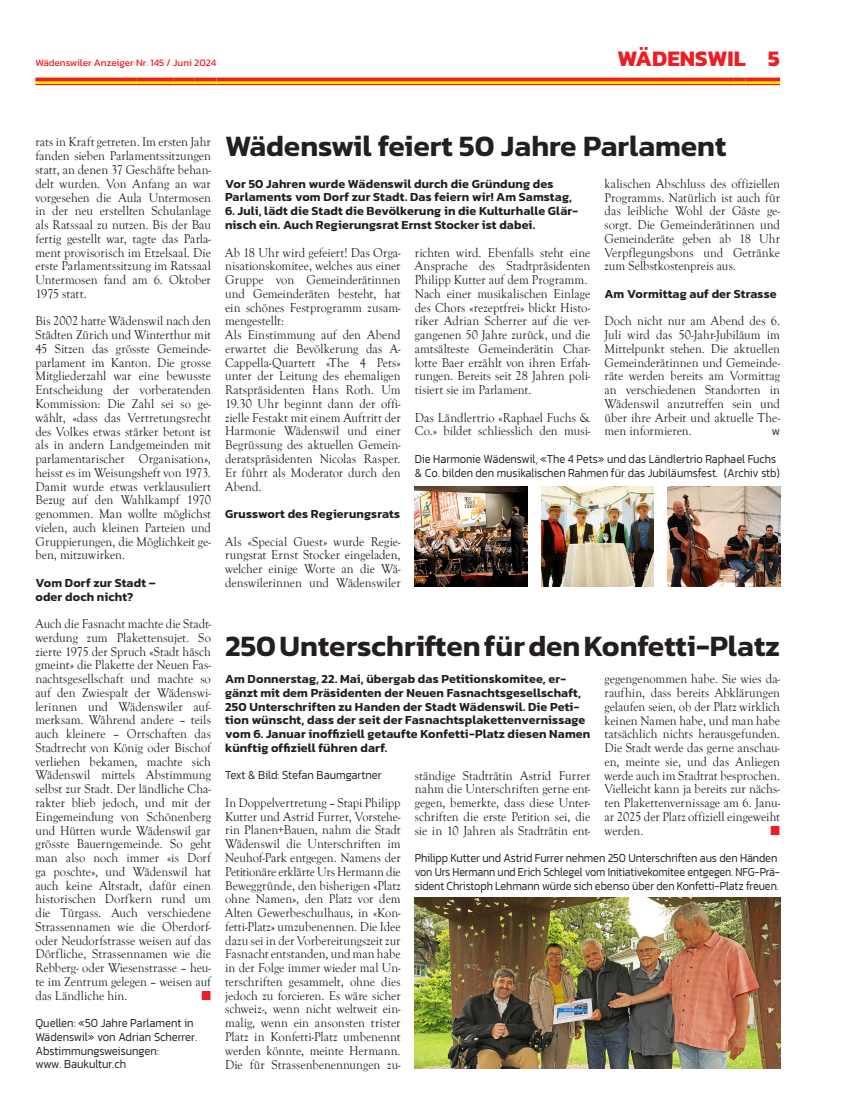
<style>
.page{position:relative;width:851px;height:1117px;background:#fff}
.page>*{position:absolute;margin:0;border:0;box-sizing:border-box;transform-origin:0 0}
.t1{font:600 30px "Kanit";color:#231f20}
.t2{font:700 22.5px "Kanit";color:#ee1d23}
.t3{font:13.12px/13.8px "Goudy Old Style T";color:#231f20;text-align:justify;scale:.95 1}
.t4{font:13.12px "Zapf Dingbats ITC";color:#ee1d23;scale:.95 1}
.t5{font:600 12.5px/13.8px "Kanit";letter-spacing:.01em;color:#231f20}
.t6{font:300 12.5px/13.8px "Kanit";letter-spacing:-.01em;color:#231f20;scale:.89 1}
.t7{font:300 12.5px/13.8px "Kanit";letter-spacing:-.01em;color:#231f20;scale:.9 1}
.t8{font:10px "Kanit";color:#ee1d23}
</style>
<div class="page">
<svg style="left:35px;top:81px;width:101px;height:3px"></svg>
<hr style="left:35px;top:78px;width:101px;height:3px;background:#ee1d23">
<hr style="left:35px;top:84px;width:101px;height:1px;background:#ee1d23">
<svg style="left:136px;top:81px;width:37px;height:3px"></svg>
<hr style="left:136px;top:78px;width:37px;height:3px;background:#ee1d23">
<hr style="left:136px;top:84px;width:37px;height:1px;background:#ee1d23">
<svg style="left:173px;top:81px;width:21px;height:3px"></svg>
<hr style="left:173px;top:78px;width:21px;height:3px;background:#ee1d23">
<svg style="left:194px;top:81px;width:22px;height:3px"></svg>
<hr style="left:194px;top:78px;width:22px;height:3px;background:#ee1d23">
<svg style="left:173px;top:84px;width:43px;height:1px"></svg>
<svg style="left:216px;top:81px;width:517px;height:3px;background:#fccd06"></svg>
<hr style="left:216px;top:78px;width:517px;height:3px;background:#ee1d23">
<hr style="left:216px;top:84px;width:517px;height:1px;background:#ee1d23">
<svg style="left:733px;top:78px;width:12px;height:7px"></svg>
<svg style="left:745px;top:81px;width:35px;height:3px"></svg>
<hr style="left:745px;top:78px;width:35px;height:3px;background:#ee1d23">
<hr style="left:745px;top:84px;width:35px;height:1px;background:#ee1d23">
<img style="left:415px;top:897px;width:365px;height:171px">
<img style="left:415px;top:486px;width:112px;height:100px">
<img style="left:541px;top:486px;width:112px;height:100px">
<img style="left:667px;top:486px;width:113px;height:100px">
<p class="t8" style="left:35px;top:56px;width:182px">Wädenswiler Anzeiger Nr. 145 / Juni 2024</p>
<h2 class="t2" style="left:617px;top:41px;width:164px">WÄDENSWIL 5</h2>
<p class="t3" style="left:35px;top:135px;width:186px">rats in Kraft getreten. Im ersten Jahr fanden sieben Parlamentssitzungen statt, an denen 37 Geschäfte behan&shy;delt wurden. Von Anfang an war vorgesehen die Aula Untermosen in der neu erstellten Schulanlage als Ratssaal zu nutzen. Bis der Bau fertig gestellt war, tagte das Parla&shy;ment provisorisch im Etzelsaal. Die erste Parlamentssitzung im Ratssaal Untermosen fand am 6. Oktober 1975 statt.</p>
<p class="t3" style="left:35px;top:314px;width:186px">Bis 2002 hatte Wädenswil nach den Städten Zürich und Winterthur mit 45 Sitzen das grösste Gemeinde&shy;parlament im Kanton. Die grosse Mitgliederzahl war eine bewusste Entscheidung der vorberatenden Kommission: Die Zahl sei so ge&shy;wählt, «dass das Vertretungsrecht des Volkes etwas stärker betont ist als in andern Landgemeinden mit parlamentarischer Organisation», heisst es im Weisungsheft von 1973.<br>Damit wurde etwas verklausuliert Bezug auf den Wahlkampf 1970 genommen. Man wollte möglichst vielen, auch kleinen Parteien und Gruppierungen, die Möglichkeit ge&shy;ben, mitzuwirken.</p>
<p class="t5" style="left:35px;top:575px;width:122px">Vom Dorf zur Stadt – oder doch nicht?</p>
<p class="t3" style="left:35px;top:617px;width:186px">Auch die Fasnacht machte die Stadt&shy;werdung zum Plakettensujet. So zierte 1975 der Spruch «Stadt häsch gmeint» die Plakette der Neuen Fas&shy;nachtsgesellschaft und machte so auf den Zwiespalt der Wädenswi&shy;lerinnen und Wädenswiler auf&shy;merksam. Während andere – teils auch kleinere – Ortschaften das Stadtrecht von König oder Bischof verliehen bekamen, machte sich Wädenswil mittels Abstimmung selbst zur Stadt. Der ländliche Cha&shy;rakter blieb jedoch, und mit der Eingemeindung von Schönenberg und Hütten wurde Wädenswil gar grösste Bauerngemeinde. So geht man also noch immer «is Dorf ga poschte», und Wädenswil hat auch keine Altstadt, dafür einen historischen Dorfkern rund um die Türgass. Auch verschiedene Strassennamen wie die Oberdorf&shy;oder Neudorfstrasse weisen auf das Dörfliche, Strassennamen wie die Rebberg- oder Wiesenstrasse – heu&shy;te im Zentrum gelegen – weisen auf das Ländliche hin.</p>
<p class="t4" style="left:201px;top:988px;width:12px">■</p>
<p class="t7" style="left:35px;top:1015px;width:181px">Quellen: «50 Jahre Parlament in<br>Wädenswil» von Adrian Scherrer.<br>Abstimmungsweisungen:<br>www. Baukultur.ch</p>
<h1 class="t1" style="left:225px;top:123px;width:502px">Wädenswil feiert 50 Jahre Parlament</h1>
<p class="t5" style="left:225px;top:176px;width:348px">Vor 50 Jahren wurde Wädenswil durch die Gründung des<br>Parlaments vom Dorf zur Stadt. Das feiern wir! Am Samstag,</p>
<p class="t5" style="left:225px;top:204px;width:354px">6. Juli, lädt die Stadt die Bevölkerung in die Kulturhalle Glär&shy;nisch ein. Auch Regierungsrat Ernst Stocker ist dabei.</p>
<p class="t3" style="left:225px;top:245px;width:186px;text-align:left">Ab 18 Uhr wird gefeiert! Das Orga&shy;nisationskomitee, welches aus einer<br>Gruppe von Gemeinderätinnen und Gemeinderäten besteht, hat ein schönes Festprogramm zusam&shy;mengestellt:<br>Als Einstimmung auf den Abend erwartet die Bevölkerung das A-<br>Cappella-Quartett «The 4 Pets» unter der Leitung des ehemaligen<br>Ratspräsidenten Hans Roth. Um<br>19.30 Uhr beginnt dann der offi&shy;zielle Festakt mit einem Auftritt der<br>Harmonie Wädenswil und einer<br>Begrüssung des aktuellen Gemein&shy;deratspräsidenten Nicolas Rasper.<br>Er führt als Moderator durch den<br>Abend.</p>
<p class="t5" style="left:225px;top:506px;width:176px">Grusswort des Regierungsrats</p>
<p class="t3" style="left:225px;top:534px;width:186px">Als «Special Guest» wurde Regie&shy;rungsrat Ernst Stocker eingeladen, welcher einige Worte an die Wä&shy;denswilerinnen und Wädenswiler</p>
<p class="t3" style="left:604px;top:177px;width:186px">kalischen Abschluss des offiziellen Programms. Natürlich ist auch für das leibliche Wohl der Gäste ge&shy;sorgt. Die Gemeinderätinnen und Gemeinderäte geben ab 18 Uhr Verpflegungsbons und Getränke zum Selbstkostenpreis aus.</p>
<p class="t5" style="left:604px;top:286px;width:173px">Am Vormittag auf der Strasse</p>
<p class="t3" style="left:604px;top:314px;width:186px">Doch nicht nur am Abend des 6.<br>Juli wird das 50-Jahr-Jubiläum im Mittelpunkt stehen. Die aktuellen Gemeinderätinnen und Gemeinde&shy;räte werden bereits am Vormittag an verschiedenen Standorten in Wädenswil anzutreffen sein und über ihre Arbeit und aktuelle The&shy;men informieren.</p>
<p class="t3" style="left:415px;top:245px;width:186px;text-align:left">richten wird. Ebenfalls steht eine Ansprache des Stadtpräsidenten Philipp Kutter auf dem Programm.<br>Nach einer musikalischen Einlage des Chors «rezeptfrei» blickt Histo&shy;riker Adrian Scherrer auf die ver&shy;gangenen 50 Jahre zurück, und die amtsälteste Gemeinderätin Char&shy;lotte Baer erzählt von ihren Erfah&shy;rungen. Bereits seit 28 Jahren poli&shy;tisiert sie im Parlament.</p>
<p class="t3" style="left:415px;top:411px;width:186px">Das Ländlertrio «Raphael Fuchs &amp;<br>Co.» bildet schliesslich den musi-</p>
<p class="t7" style="left:771px;top:424px;width:11px">w</p>
<p class="t6" style="left:415px;top:451px;width:412px">Die Harmonie Wädenswil, «The 4 Pets» und das Ländlertrio Raphael Fuchs &amp; Co. bilden den musikalischen Rahmen für das Jubiläumsfest. (Archiv stb)</p>
<h1 class="t1" style="left:225px;top:622px;width:556px">250 Unterschriften für den Konfetti-Platz</h1>
<p class="t5" style="left:225px;top:671px;width:366px">Am Donnerstag, 22. Mai, übergab das Petitionskomitee, er&shy;gänzt mit dem Präsidenten der Neuen Fasnachtsgesellschaft, 250 Unterschriften zu Handen der Stadt Wädenswil. Die Peti&shy;tion wünscht, dass der seit der Fasnachtsplakettenvernissage vom 6. Januar inoffiziell getaufte Konfetti-Platz diesen Namen künftig offiziell führen darf.</p>
<p class="t7" style="left:225px;top:768px;width:175px">Text &amp; Bild: Stefan Baumgartner</p>
<p class="t3" style="left:225px;top:795px;width:186px">In Doppelvertretung – Stapi Philipp Kutter und Astrid Furrer, Vorstehe&shy;rin Planen+Bauen, nahm die Stadt Wädenswil die Unterschriften im Neuhof-Park entgegen. Namens der Petitionäre erklärte Urs Hermann die Beweggründe, den bisherigen «Platz ohne Namen», den Platz vor dem Alten Gewerbeschulhaus, in «Kon&shy;fetti-Platz» umzubenennen. Die Idee dazu sei in der Vorbereitungszeit zur Fasnacht entstanden, und man habe in der Folge immer wieder mal Un&shy;terschriften gesammelt, ohne dies jedoch zu forcieren. Es wäre sicher schweiz-, wenn nicht weltweit ein&shy;malig, wenn ein ansonsten trister Platz in Konfetti-Platz umbenennt werden könnte, meinte Hermann.<br>Die für Strassenbenennungen zu-</p>
<p class="t3" style="left:604px;top:672px;width:186px">gegengenommen habe. Sie wies da&shy;raufhin, dass bereits Abklärungen gelaufen seien, ob der Platz wirklich keinen Namen habe, und man habe tatsächlich nichts herausgefunden.<br>Die Stadt werde das gerne anschau&shy;en, meinte sie, und das Anliegen werde auch im Stadtrat besprochen.<br>Vielleicht kann ja bereits zur nächs&shy;ten Plakettenvernissage am 6. Janu&shy;ar 2025 der Platz offiziell eingeweiht werden.</p>
<p class="t3" style="left:415px;top:768px;width:186px">ständige Stadträtin Astrid Furrer nahm die Unterschriften gerne ent&shy;gegen, bemerkte, dass diese Unter&shy;schriften die erste Petition sei, die sie in 10 Jahren als Stadträtin ent-</p>
<p class="t4" style="left:770px;top:823px;width:12px">■</p>
<p class="t6" style="left:415px;top:850px;width:411px">Philipp Kutter und Astrid Furrer nehmen 250 Unterschriften aus den Händen von Urs Hermann und Erich Schlegel vom Initiativekomitee entgegen. NFG-Prä&shy;sident Christoph Lehmann würde sich ebenso über den Konfetti-Platz freuen.</p>
</div>
